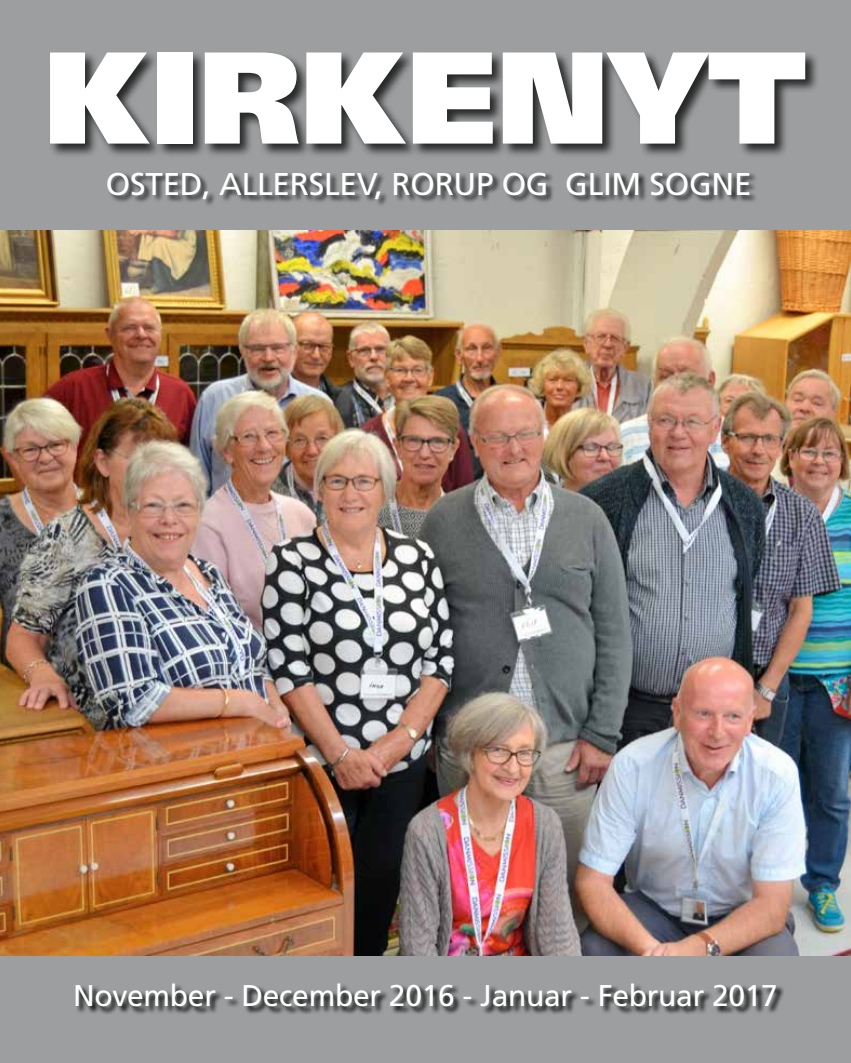
<style>
.page{position:relative;width:851px;height:1063px;background:#fff}
.page>*{position:absolute;margin:0;border:0;box-sizing:border-box;transform-origin:0 0}
.t1{font:900 130.5px "Frutiger LT Std";color:#fff}
.t2{font:31.5px "Frutiger LT Std";letter-spacing:-.01em;color:#fff}
.t3{font:30px "Frutiger LT Std";letter-spacing:-.01em;color:#fff}
</style>
<div class="page">
<div style="left:0;top:835px;width:850px;height:228px;background:#9c9e9f"></div>
<img style="left:0;top:230px;width:850px;height:725px">
<svg style="left:77px;top:985px;width:707px;height:29px"></svg>
<div style="left:0;top:0;width:850px;height:230px;background:#9c9e9f"></div>
<div style="left:48px;top:51px;width:771px;height:107px;background:#000;opacity:.75"></div>
<div style="left:107px;top:172px;width:650px;height:35px;background:#000;opacity:.75"></div>
<h1 class="t1" style="left:45px;top:18px;width:763px">KIRKENYT</h1>
<p class="t2" style="left:106px;top:165px;width:647px">OSTED, ALLERSLEV, RORUP OG GLIM SOGNE</p>
<p class="t3" style="left:73px;top:978px;width:706px">November - December 2016 - Januar - Februar 2017</p>
</div>
